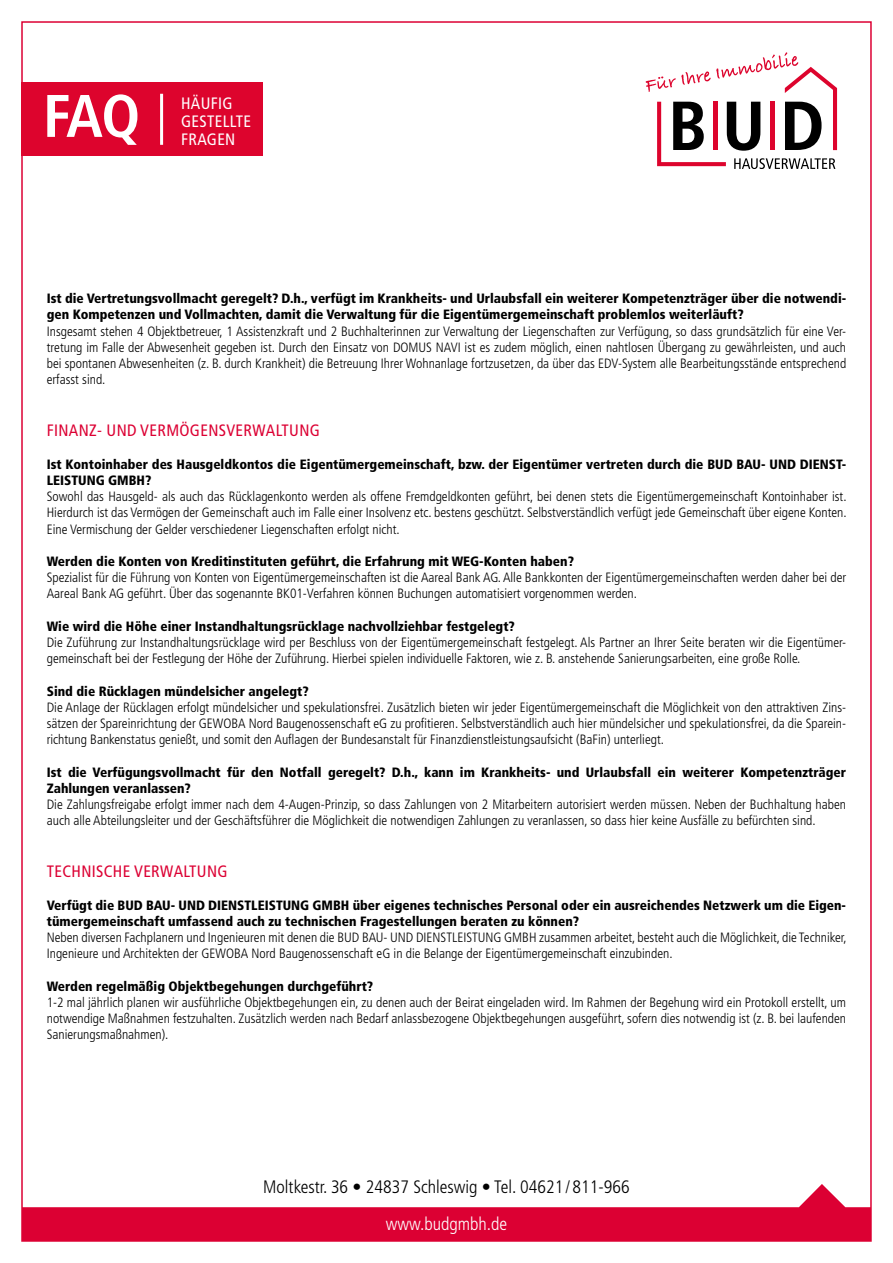
<style>
.page{position:relative;width:893px;height:1263px;background:#fff}
.page>*{position:absolute;margin:0;border:0;box-sizing:border-box;transform-origin:0 0}
.t1{font:700 condensed 60px "Frutiger";color:#fff}
.t2{font:300 condensed 18px "Frutiger";color:#000}
.t3{font:300 condensed 18px "Frutiger";color:#fff}
.t4{font:condensed 16.5px "Frutiger";letter-spacing:.02em;color:#dc0033}
.t5{font:condensed 16.5px/18px "Frutiger";letter-spacing:.02em;color:#fff}
.t6{font:300 condensed 13.5px/16.2px "Frutiger";color:#000;text-align:justify}
.t7{font:900 condensed 13.5px/16.2px "Frutiger";color:#000}
</style>
<div class="page">
<svg style="left:24px;top:1184px;width:845px;height:55px;fill:#dc0033"></svg>
<div style="left:21px;top:82px;width:242px;height:73px;background:#dd042d"></div>
<hr style="left:160px;top:94px;width:3px;height:51px;background:#fff">
<svg style="left:646px;top:52px;width:191px;height:117px"></svg>
<h1 class="t1" style="left:43px;top:80px;width:99px">FAQ</h1>
<p class="t5" style="left:181px;top:94px;width:71px">HÄUFIG<br>GESTELLTE<br>FRAGEN</p>
<p class="t7" style="left:47px;top:290px;width:801px">Ist die Vertretungsvollmacht geregelt? D.h., verfügt im Krankheits- und Urlaubsfall ein weiterer Kompetenzträger über die notwendi&shy;gen Kompetenzen und Vollmachten, damit die Verwaltung für die Eigentümergemeinschaft problemlos weiterläuft?</p>
<p class="t6" style="left:47px;top:323px;width:801px">Insgesamt stehen 4 Objektbetreuer, 1 Assistenzkraft und 2 Buchhalterinnen zur Verwaltung der Liegenschaften zur Verfügung, so dass grundsätzlich für eine Ver&shy;tretung im Falle der Abwesenheit gegeben ist. Durch den Einsatz von DOMUS NAVI ist es zudem möglich, einen nahtlosen Übergang zu gewährleisten, und auch bei spontanen Abwesenheiten (z. B. durch Krankheit) die Betreuung Ihrer Wohnanlage fortzusetzen, da über das EDV-System alle Bearbeitungsstände entsprechend erfasst sind.</p>
<p class="t4" style="left:47px;top:421px;width:275px">FINANZ- UND VERMÖGENSVERWALTUNG</p>
<p class="t7" style="left:47px;top:456px;width:801px">Ist Kontoinhaber des Hausgeldkontos die Eigentümergemeinschaft, bzw. der Eigentümer vertreten durch die BUD BAU- UND DIENST-<br>LEISTUNG GMBH?</p>
<p class="t6" style="left:47px;top:489px;width:801px">Sowohl das Hausgeld- als auch das Rücklagenkonto werden als offene Fremdgeldkonten geführt, bei denen stets die Eigentümergemeinschaft Kontoinhaber ist.<br>Hierdurch ist das Vermögen der Gemeinschaft auch im Falle einer Insolvenz etc. bestens geschützt. Selbstverständlich verfügt jede Gemeinschaft über eigene Konten.<br>Eine Vermischung der Gelder verschiedener Liegenschaften erfolgt nicht.</p>
<p class="t7" style="left:47px;top:553px;width:529px">Werden die Konten von Kreditinstituten geführt, die Erfahrung mit WEG-Konten haben?</p>
<p class="t6" style="left:47px;top:570px;width:801px">Spezialist für die Führung von Konten von Eigentümergemeinschaften ist die Aareal Bank AG. Alle Bankkonten der Eigentümergemeinschaften werden daher bei der<br>Aareal Bank AG geführt. Über das sogenannte BK01-Verfahren können Buchungen automatisiert vorgenommen werden.</p>
<p class="t7" style="left:47px;top:618px;width:470px">Wie wird die Höhe einer Instandhaltungsrücklage nachvollziehbar festgelegt?</p>
<p class="t6" style="left:47px;top:634px;width:800px">Die Zuführung zur Instandhaltungsrücklage wird per Beschluss von der Eigentümergemeinschaft festgelegt. Als Partner an Ihrer Seite beraten wir die Eigentümer&shy;gemeinschaft bei der Festlegung der Höhe der Zuführung. Hierbei spielen individuelle Faktoren, wie z. B. anstehende Sanierungsarbeiten, eine große Rolle.</p>
<p class="t7" style="left:47px;top:683px;width:263px">Sind die Rücklagen mündelsicher angelegt?</p>
<p class="t6" style="left:47px;top:699px;width:801px">Die Anlage der Rücklagen erfolgt mündelsicher und spekulationsfrei. Zusätzlich bieten wir jeder Eigentümergemeinschaft die Möglichkeit von den attraktiven Zins&shy;sätzen der Spareinrichtung der GEWOBA Nord Baugenossenschaft eG zu profitieren. Selbstverständlich auch hier mündelsicher und spekulationsfrei, da die Sparein&shy;richtung Bankenstatus genießt, und somit den Auflagen der Bundesanstalt für Finanzdienstleistungsaufsicht (BaFin) unterliegt.</p>
<p class="t7" style="left:47px;top:764px;width:801px">Ist die Verfügungsvollmacht für den Notfall geregelt? D.h., kann im Krankheits- und Urlaubsfall ein weiterer Kompetenzträger<br>Zahlungen veranlassen?</p>
<p class="t6" style="left:47px;top:796px;width:801px">Die Zahlungsfreigabe erfolgt immer nach dem 4-Augen-Prinzip, so dass Zahlungen von 2 Mitarbeitern autorisiert werden müssen. Neben der Buchhaltung haben auch alle Abteilungsleiter und der Geschäftsführer die Möglichkeit die notwendigen Zahlungen zu veranlassen, so dass hier keine Ausfälle zu befürchten sind.</p>
<p class="t4" style="left:47px;top:862px;width:182px">TECHNISCHE VERWALTUNG</p>
<p class="t7" style="left:47px;top:897px;width:801px">Verfügt die BUD BAU- UND DIENSTLEISTUNG GMBH über eigenes technisches Personal oder ein ausreichendes Netzwerk um die Eigen&shy;tümergemeinschaft umfassend auch zu technischen Fragestellungen beraten zu können?</p>
<p class="t6" style="left:47px;top:930px;width:801px">Neben diversen Fachplanern und Ingenieuren mit denen die BUD BAU- UND DIENSTLEISTUNG GMBH zusammen arbeitet, besteht auch die Möglichkeit, die Techniker,<br>Ingenieure und Architekten der GEWOBA Nord Baugenossenschaft eG in die Belange der Eigentümergemeinschaft einzubinden.</p>
<p class="t7" style="left:47px;top:978px;width:328px">Werden regelmäßig Objektbegehungen durchgeführt?</p>
<p class="t6" style="left:47px;top:994px;width:801px">1-2 mal jährlich planen wir ausführliche Objektbegehungen ein, zu denen auch der Beirat eingeladen wird. Im Rahmen der Begehung wird ein Protokoll erstellt, um notwendige Maßnahmen festzuhalten. Zusätzlich werden nach Bedarf anlassbezogene Objektbegehungen ausgeführt, sofern dies notwendig ist (z. B. bei laufenden Sanierungsmaßnahmen).</p>
<h2 class="t2" style="left:263px;top:1176px;width:368px">Moltkestr. 36 • 24837 Schleswig • Tel. 04621 / 811-966</h2>
<h2 class="t3" style="left:386px;top:1214px;width:123px">www.budgmbh.de</h2>
</div>
